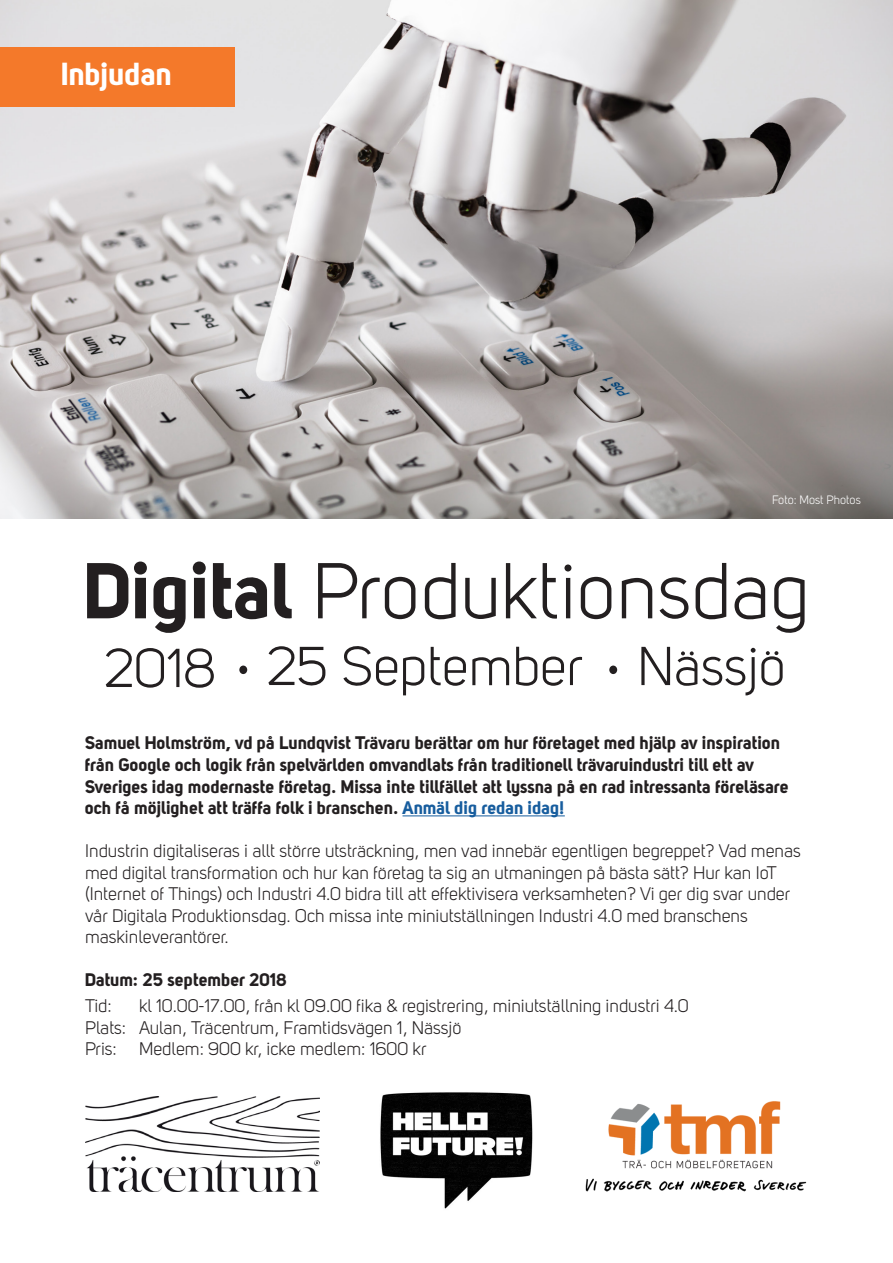
<style>
.page{position:relative;width:893px;height:1263px;background:#fff}
.page>*{position:absolute;margin:0;border:0;box-sizing:border-box;transform-origin:0 0}
.t1{font:78px "Uni Sans Book";color:#231f20}
.t2{font:54px "Uni Sans Book";color:#231f20}
.t3{font:31.5px "Uni Sans Bold";color:#fff}
.t4{font:18px/21.6px "Uni Sans Book";color:#231f20}
.t5{font:18px/21.6px "Uni Sans Bold";color:#231f20}
.t6{font:12px "Uni Sans Book";color:#fff}
.s1{font-family:"Uni Sans Bold"}
.s2{color:#175d9e}
</style>
<div class="page">
<hr style="left:402px;top:815px;width:163px;height:1px;background:#175d9e">
<img style="left:585px;top:1101px;width:222px;height:91px">
<img style="left:380px;top:1092px;width:153px;height:117px">
<img style="left:0;top:0;width:893px;height:519px">
<div style="left:609px;top:665px;width:8px;height:9px;background:#231f20;border-radius:50%"></div>
<div style="left:239px;top:665px;width:8px;height:9px;background:#231f20;border-radius:50%"></div>
<img style="left:85px;top:1096px;width:234px;height:95px">
<div style="left:0;top:47px;width:234px;height:59px;background:#f4792a"></div>
<p class="t3" style="left:61px;top:55px;width:113px">Inbjudan</p>
<p class="t6" style="left:772px;top:493px;width:90px">Foto: Most Photos</p>
<p class="t1" style="left:84px;top:546px;width:727px"><span class="s1">Digital</span> Produktionsdag</p>
<p class="t2" style="left:104px;top:637px;width:113px">2018</p>
<p class="t2" style="left:267px;top:635px;width:318px">25 September</p>
<p class="t2" style="left:637px;top:635px;width:150px">Nässjö</p>
<p class="t5" style="left:85px;top:732px;width:706px">Samuel Holmström, vd på Lundqvist Trävaru berättar om hur företaget med hjälp av inspiration från Google och logik från spelvärlden omvandlats från traditionell trävaruindustri till ett av Sveriges idag modernaste företag. Missa inte tillfället att lyssna på en rad intressanta föreläsare och få möjlighet att träffa folk i branschen. <span class="s2">Anmäl dig redan idag!</span></p>
<p class="t4" style="left:85px;top:840px;width:717px">Industrin digitaliseras i allt större utsträckning, men vad innebär egentligen begreppet? Vad menas med digital transformation och hur kan företag ta sig an utmaningen på bästa sätt? Hur kan IoT (Internet of Things) och Industri 4.0 bidra till att effektivisera verksamheten? Vi ger dig svar under vår Digitala Produktionsdag. Och missa inte miniutställningen Industri 4.0 med branschens maskinleverantörer.</p>
<p class="t5" style="left:85px;top:969px;width:203px">Datum: 25 september 2018</p>
<p class="t4" style="left:85px;top:995px;width:28px">Tid:</p>
<p class="t4" style="left:139px;top:995px;width:551px">kl 10.00-17.00, från kl 09.00 fika &amp; registrering, miniutställning industri 4.0</p>
<p class="t4" style="left:85px;top:1017px;width:378px">Plats: Aulan, Träcentrum, Framtidsvägen 1, Nässjö</p>
<p class="t4" style="left:85px;top:1038px;width:343px">Pris: Medlem: 900 kr, icke medlem: 1600 kr</p>
</div>
